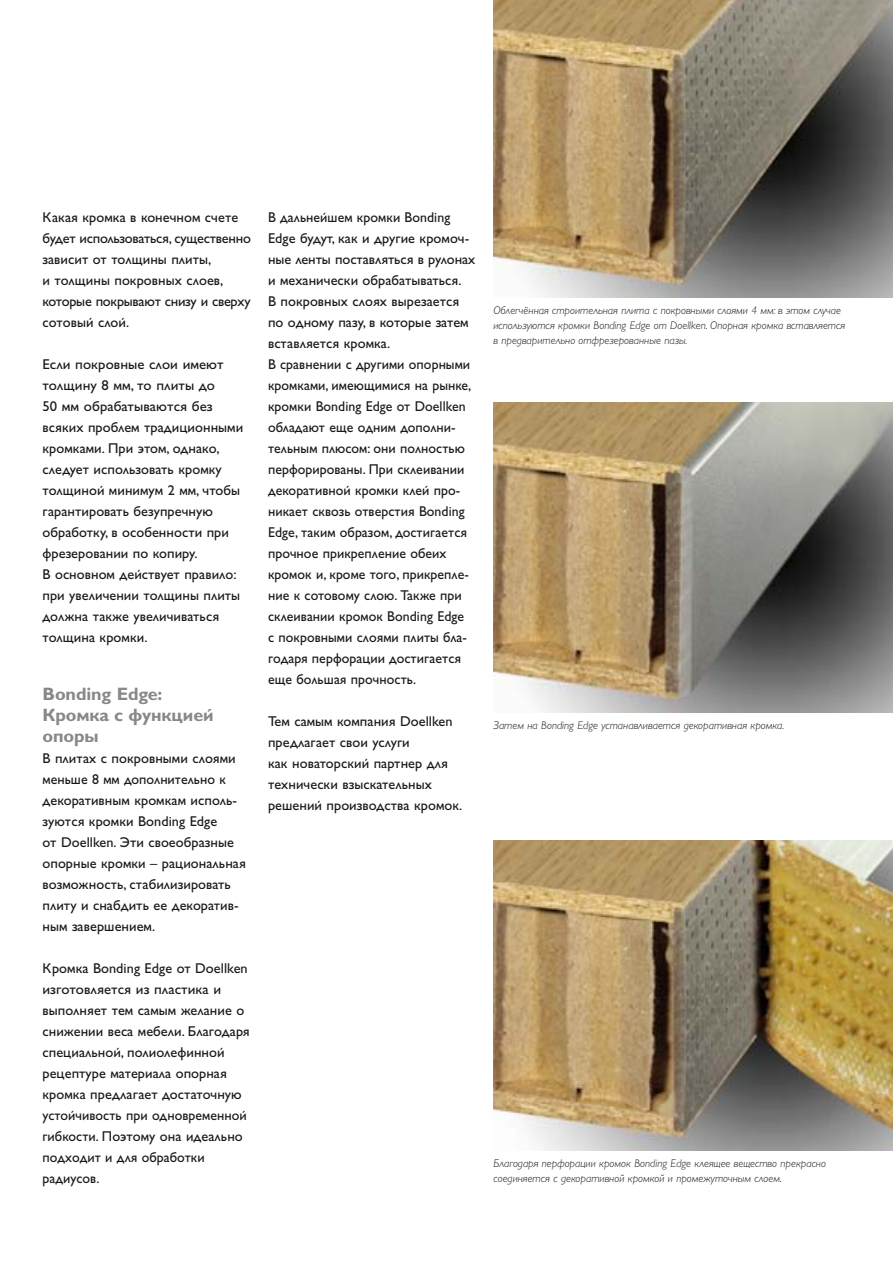
<style>
.page{position:relative;width:893px;height:1263px;background:#fff}
.page>*{position:absolute;margin:0;border:0;box-sizing:border-box;transform-origin:0 0}
.t1{font:700 18px/21px "Gill Sans Cyr";letter-spacing:-.005em;color:#868889}
.t2{font:14.25px/21px "Gill Sans Cyr";letter-spacing:.005em;color:#1a171b}
.t3{font:11.25px/15px "Gill Sans Cyr MT Light Incl";color:#1a171b}
</style>
<div class="page">
<img style="left:493px;top:0;width:399px;height:298px">
<img style="left:493px;top:402px;width:399px;height:311px">
<img style="left:493px;top:840px;width:399px;height:311px">
<p class="t2" style="left:43px;top:208px;width:210px">Какая кромка в конечном счете будет использоваться, существенно зависит от толщины плиты,<br>и толщины покровных слоев, которые покрывают снизу и сверху сотовый слой.</p>
<p class="t2" style="left:43px;top:355px;width:202px">Если покровные слои имеют толщину 8 мм, то плиты до<br>50 мм обрабатываются без всяких проблем традиционными кромками. При этом, однако, следует использовать кромку толщиной минимум 2 мм, чтобы гарантировать безупречную обработку, в особенности при фрезеровании по копиру.<br>В основном действует правило: при увеличении толщины плиты должна также увеличиваться толщина кромки.</p>
<p class="t1" style="left:43px;top:685px;width:173px">Bonding Edge:<br>Кромка с функцией опоры</p>
<p class="t2" style="left:43px;top:749px;width:205px">В плитах с покровными слоями меньше 8 мм дополнительно к декоративным кромкам исполь&shy;зуются кромки Bonding Edge<br>от Doellken. Эти своеобразные опорные кромки – рациональная возможность, стабилизировать плиту и снабдить ее декоратив&shy;ным завершением.</p>
<p class="t2" style="left:43px;top:959px;width:208px">Кромка Bonding Edge от Doellken изготовляется из пластика и выполняет тем самым желание о снижении веса мебели. Благодаря специальной, полиолефинной рецептуре материала опорная кромка предлагает достаточную устойчивость при одновременной гибкости. Поэтому она идеально подходит и для обработки радиусов.</p>
<p class="t2" style="left:268px;top:208px;width:209px">В дальнейшем кромки Bonding<br>Edge будут, как и другие кромоч&shy;ные ленты поставляться в рулонах и механически обрабатываться.<br>В покровных слоях вырезается по одному пазу, в которые затем вставляется кромка.<br>В сравнении с другими опорными кромками, имеющимися на рынке, кромки Bonding Edge от Doellken обладают еще одним дополни&shy;тельным плюсом: они полностью перфорированы. При склеивании декоративной кромки клей про&shy;никает сквозь отверстия Bonding<br>Edge, таким образом, достигается прочное прикрепление обеих кромок и, кроме того, прикрепле&shy;ние к сотовому слою. Также при склеивании кромок Bonding Edge<br>с покровными слоями плиты бла&shy;годаря перфорации достигается еще большая прочность.</p>
<p class="t2" style="left:268px;top:712px;width:196px">Тем самым компания Doellken предлагает свои услуги<br>как новаторский партнер для технически взыскательных решений производства кромок.</p>
<p class="t3" style="left:493px;top:719px;width:292px">Затем на Bonding Edge устанавливается декоративная кромка.</p>
<p class="t3" style="left:493px;top:304px;width:353px">Облегчённая строительная плита с покровными слоями 4 мм: в этом случае используются кромки Bonding Edge от Doellken. Опорная кромка вставляется в предварительно отфрезерованные пазы.</p>
<p class="t3" style="left:493px;top:1157px;width:334px">Благодаря перфорации кромок Bonding Edge клеящее вещество прекрасно соединяется с декоративной кромкой и промежуточным слоем.</p>
</div>
